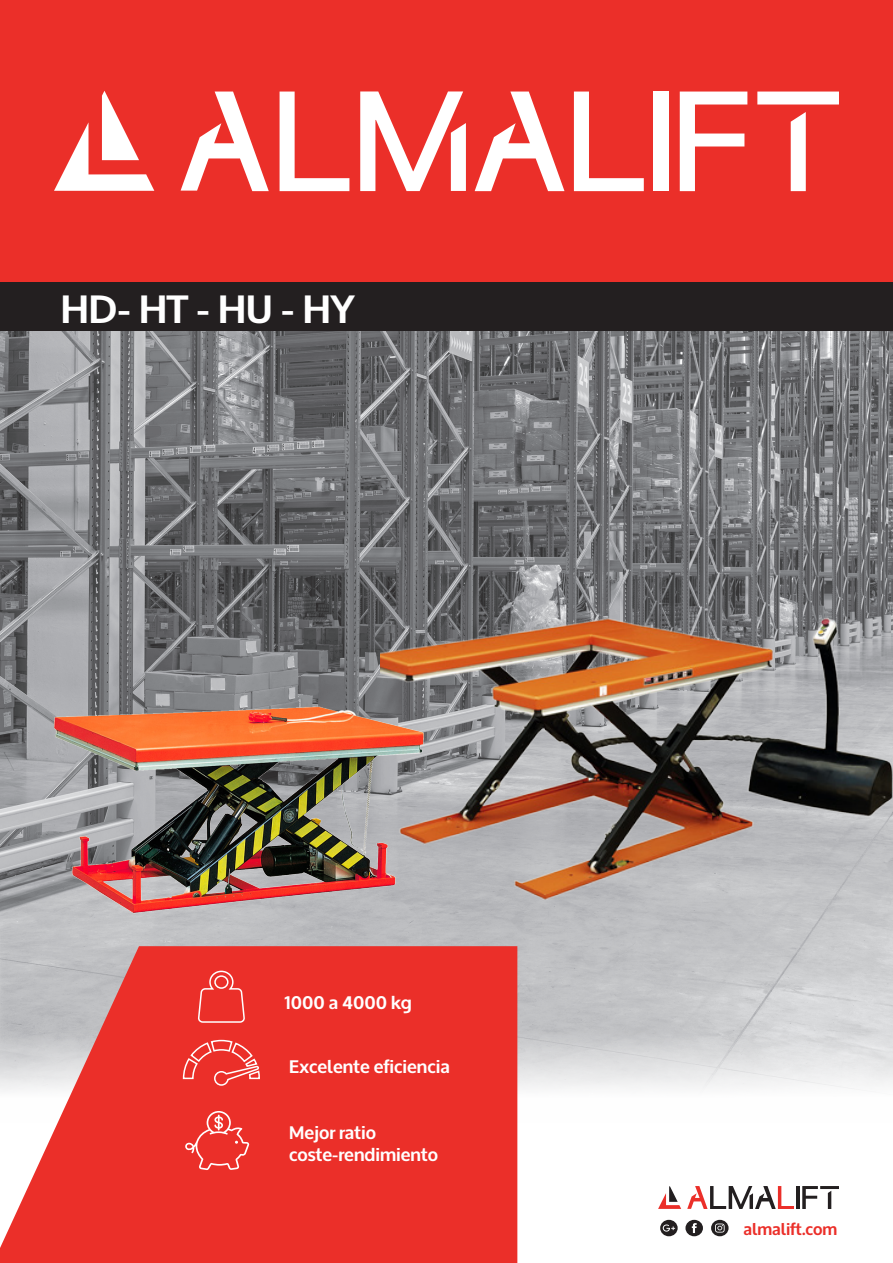
<style>
.page{position:relative;width:893px;height:1263px;background:#fff}
.page>*{position:absolute;margin:0;border:0;box-sizing:border-box;transform-origin:0 0}
.t1{font:700 39px "Oxygen";color:#fff}
.t2{font:700 18px "Oxygen";color:#fff}
.t3{font:700 16.5px "Oxygen";color:#eb2f29}
</style>
<div class="page">
<img style="left:0;top:331px;width:893px;height:791px">
<div style="left:0;top:17px;width:893px;height:314px;background:#231f20"></div>
<div style="left:0;top:0;width:893px;height:281px;background:#eb2f29"></div>
<svg style="left:680px;top:92px;width:67px;height:99px"></svg>
<div style="left:654px;top:92px;width:15px;height:99px;background:#fff"></div>
<svg style="left:280px;top:92px;width:69px;height:99px"></svg>
<svg style="left:574px;top:92px;width:70px;height:99px"></svg>
<svg style="left:757px;top:92px;width:82px;height:13px"></svg>
<svg style="left:791px;top:112px;width:15px;height:79px"></svg>
<svg style="left:360px;top:91px;width:106px;height:100px"></svg>
<svg style="left:181px;top:92px;width:88px;height:99px"></svg>
<svg style="left:475px;top:92px;width:89px;height:99px"></svg>
<svg style="left:54px;top:91px;width:100px;height:100px"></svg>
<hr style="left:796px;top:1186px;width:4px;height:23px;background:#231f20">
<svg style="left:802px;top:1186px;width:37px;height:23px"></svg>
<svg style="left:687px;top:1186px;width:107px;height:23px"></svg>
<svg style="left:658px;top:1186px;width:23px;height:23px"></svg>
<svg style="left:660px;top:1220px;width:18px;height:16px"></svg>
<svg style="left:685px;top:1220px;width:18px;height:16px"></svg>
<svg style="left:711px;top:1220px;width:18px;height:16px"></svg>
<img style="left:381px;top:440px;width:512px;height:609px">
<svg style="left:0;top:946px;width:517px;height:317px;background:#e74540"></svg>
<svg style="left:182px;top:1039px;width:79px;height:47px;background:#ed4e49"></svg>
<svg style="left:185px;top:1111px;width:64px;height:59px;background:#ed4a45"></svg>
<svg style="left:197px;top:970px;width:49px;height:53px;background:#ed4843"></svg>
<img style="left:21px;top:681px;width:435px;height:244px">
<p class="t1" style="left:61px;top:285px;width:295px">HD- HT - HU - HY</p>
<p class="t2" style="left:285px;top:992px;width:129px">1000 a 4000 kg</p>
<p class="t2" style="left:289px;top:1055px;width:162px">Excelente eficiencia</p>
<p class="t2" style="left:289px;top:1122px;width:88px">Mejor ratio</p>
<p class="t2" style="left:289px;top:1143px;width:151px">coste-rendimiento</p>
<p class="t3" style="left:743px;top:1219px;width:95px">almalift.com</p>
</div>
